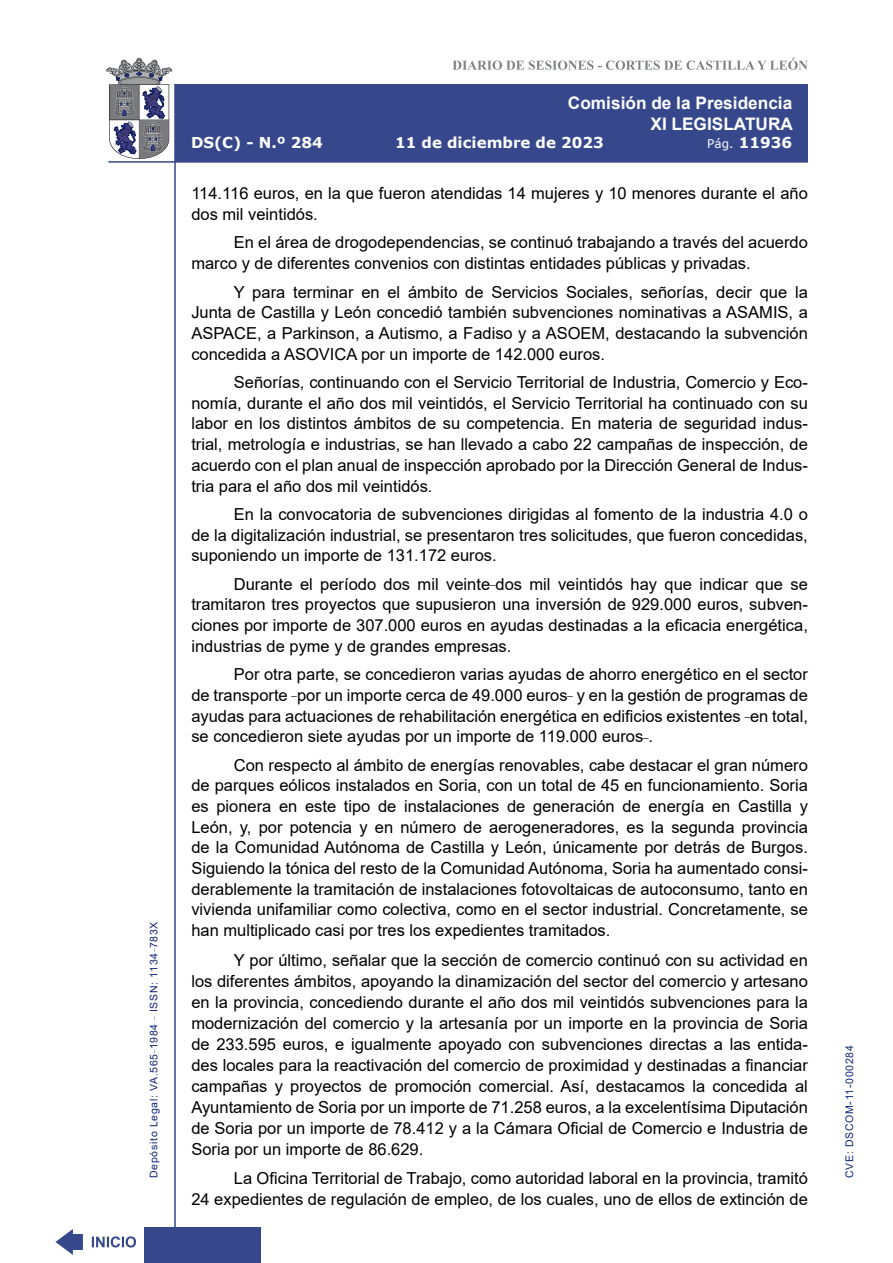
<style>
.page{position:relative;width:893px;height:1263px;background:#fff}
.page>*{position:absolute;margin:0;border:0;box-sizing:border-box;transform-origin:0 0}
.t1{font:700 17.25px/20.7px "Arial";color:#fff;text-align:right}
.t2{font:16.5px/20.7px "Arial";color:#000;text-align:justify}
.t3{font:700 15px "Verdana";color:#fff}
.t4{font:10.5px "Arial";letter-spacing:.065em;color:#122678}
.s1{font-weight:400;font-size:12px}
</style>
<div class="page">
<svg style="left:452px;top:58px;width:356px;height:12px"></svg>
<hr style="left:174px;top:84px;width:2px;height:1179px;background:#36478c">
<div style="left:144px;top:1227px;width:117px;height:36px;background:#36478c"></div>
<div style="left:175px;top:84px;width:633px;height:78px;background:#36478c"></div>
<hr style="left:108px;top:161px;width:700px;height:2px;background:#36478c">
<svg style="left:92px;top:1236px;width:44px;height:11px"></svg>
<svg style="left:55px;top:1229px;width:28px;height:26px"></svg>
<svg style="left:106px;top:58px;width:66px;height:101px"></svg>
<p class="t4" style="left:146px;top:1178px;width:258px;rotate:-90deg">Depósito Legal: VA.565<sup>_</sup>1984 <sup>_</sup> ISSN: 1134<sup>_</sup>783X</p>
<p class="t1" style="left:568px;top:93px;width:226px">Comisión de la Presidencia<br>XI LEGISLATURA</p>
<p class="t3" style="left:191px;top:132px;width:133px">DS(C) - N.º 284</p>
<p class="t3" style="left:395px;top:132px;width:210px">11 de diciembre de 2023</p>
<p class="t3" style="left:707px;top:132px;width:86px"><span class="s1">Pág.</span> 11936</p>
<p class="t2" style="left:191px;top:183px;width:618px">114.116 euros, en la que fueron atendidas 14 mujeres y 10 menores durante el año dos mil veintidós.</p>
<p class="t2" style="left:191px;top:232px;width:618px;text-indent:43px">En el área de drogodependencias, se continuó trabajando a través del acuerdo marco y de diferentes convenios con distintas entidades públicas y privadas.</p>
<p class="t2" style="left:191px;top:281px;width:618px;text-indent:43px">Y para terminar en el ámbito de Servicios Sociales, señorías, decir que la Junta de Castilla y León concedió también subvenciones nominativas a ASAMIS, a ASPACE, a Parkinson, a Autismo, a Fadiso y a ASOEM, destacando la subvención concedida a ASOVICA por un importe de 142.000 euros.</p>
<p class="t2" style="left:191px;top:372px;width:618px;text-indent:43px">Señorías, continuando con el Servicio Territorial de Industria, Comercio y Eco&shy;nomía, durante el año dos mil veintidós, el Servicio Territorial ha continuado con su labor en los distintos ámbitos de su competencia. En materia de seguridad indus&shy;trial, metrología e industrias, se han llevado a cabo 22 campañas de inspección, de acuerdo con el plan anual de inspección aprobado por la Dirección General de Indus&shy;tria para el año dos mil veintidós.</p>
<p class="t2" style="left:191px;top:504px;width:618px;text-indent:43px">En la convocatoria de subvenciones dirigidas al fomento de la industria 4.0 o de la digitalización industrial, se presentaron tres solicitudes, que fueron concedidas, suponiendo un importe de 131.172 euros.</p>
<p class="t2" style="left:191px;top:573px;width:618px;text-indent:43px">Durante el período dos mil veinte<sup>_</sup>dos mil veintidós hay que indicar que se tramitaron tres proyectos que supusieron una inversión de 929.000 euros, subven&shy;ciones por importe de 307.000 euros en ayudas destinadas a la eficacia energética, industrias de pyme y de grandes empresas.</p>
<p class="t2" style="left:191px;top:664px;width:618px;text-indent:43px">Por otra parte, se concedieron varias ayudas de ahorro energético en el sector de transporte <sup>_</sup>por un importe cerca de 49.000 euros<sup>_</sup> y en la gestión de programas de ayudas para actuaciones de rehabilitación energética en edificios existentes <sup>_</sup>en total, se concedieron siete ayudas por un importe de 119.000 euros<sup>_</sup>.</p>
<p class="t2" style="left:191px;top:754px;width:618px;text-indent:43px">Con respecto al ámbito de energías renovables, cabe destacar el gran número de parques eólicos instalados en Soria, con un total de 45 en funcionamiento. Soria es pionera en este tipo de instalaciones de generación de energía en Castilla y León, y, por potencia y en número de aerogeneradores, es la segunda provincia de la Comunidad Autónoma de Castilla y León, únicamente por detrás de Burgos.<br>Siguiendo la tónica del resto de la Comunidad Autónoma, Soria ha aumentado consi&shy;derablemente la tramitación de instalaciones fotovoltaicas de autoconsumo, tanto en vivienda unifamiliar como colectiva, como en el sector industrial. Concretamente, se han multiplicado casi por tres los expedientes tramitados.</p>
<p class="t2" style="left:191px;top:949px;width:618px;text-indent:43px">Y por último, señalar que la sección de comercio continuó con su actividad en los diferentes ámbitos, apoyando la dinamización del sector del comercio y artesano en la provincia, concediendo durante el año dos mil veintidós subvenciones para la modernización del comercio y la artesanía por un importe en la provincia de Soria de 233.595 euros, e igualmente apoyado con subvenciones directas a las entida&shy;des locales para la reactivación del comercio de proximidad y destinadas a financiar campañas y proyectos de promoción comercial. Así, destacamos la concedida al Ayuntamiento de Soria por un importe de 71.258 euros, a la excelentísima Diputación de Soria por un importe de 78.412 y a la Cámara Oficial de Comercio e Industria de Soria por un importe de 86.629.</p>
<p class="t2" style="left:191px;top:1168px;width:618px;text-align:right">La Oficina Territorial de Trabajo, como autoridad laboral en la provincia, tramitó<br>24 expedientes de regulación de empleo, de los cuales, uno de ellos de extinción de</p>
<p class="t4" style="left:842px;top:1178px;width:134px;rotate:-90deg">CVE: DSCOM-11-000284</p>
</div>
